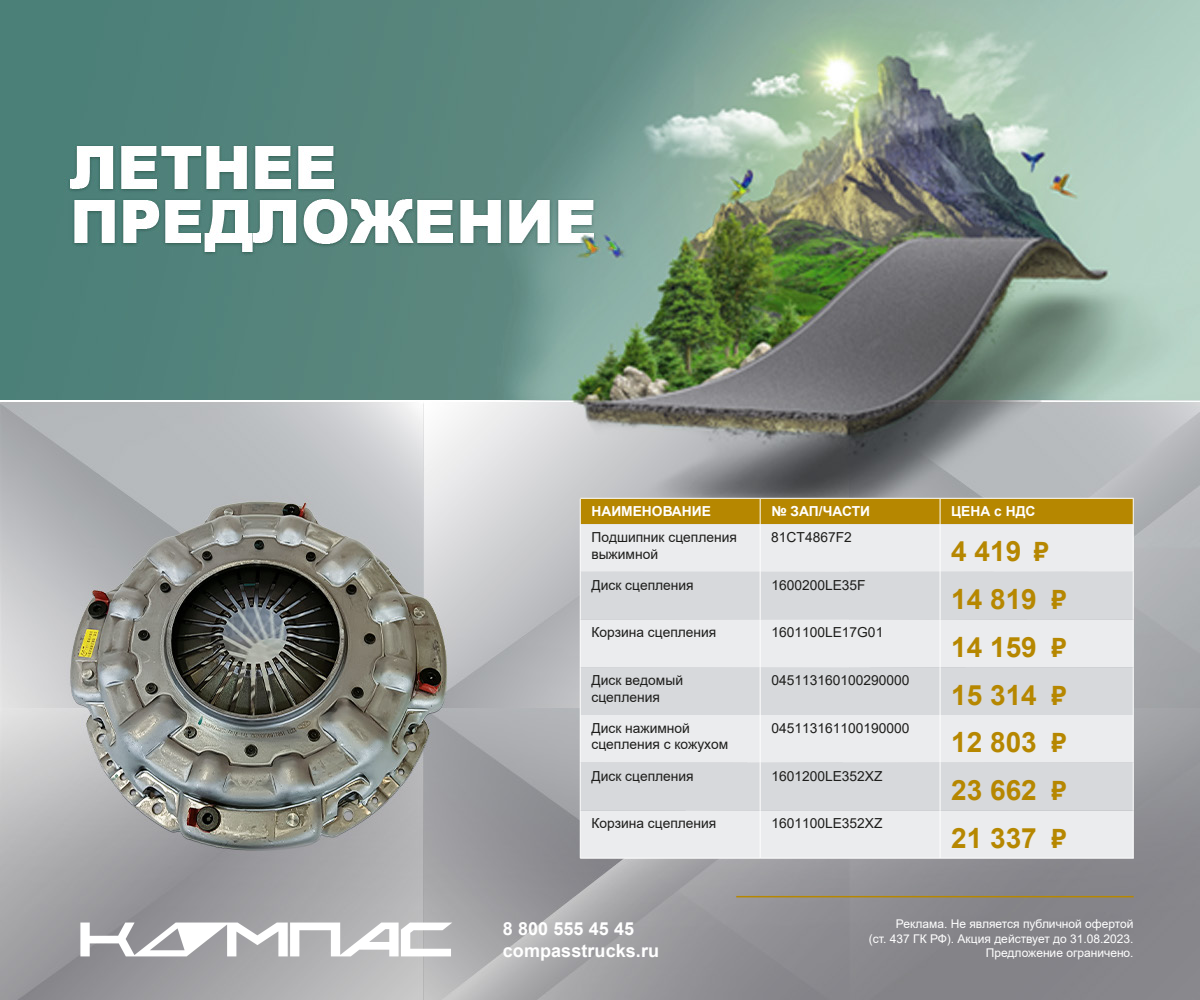
<style>
.page{position:relative;width:1200px;height:1000px;background:#fff}
.page>*{position:absolute;margin:0;border:0;box-sizing:border-box;transform-origin:0 0}
.t1{font:700 28px "Arial";color:#b68700}
.t2{font:700 18px/21.6px "Arial";letter-spacing:.005em;color:#fff}
.t3{font:13.8px/16.6px "Arial";color:#1d1d1b}
.t4{font:700 13.8px "Arial";color:#fff}
.t5{font:12px/14.4px "Arial";color:#fff;text-align:right}
.s1{font-size:26.6px}
</style>
<div class="page">
<img style="left:0;top:0;width:1200px;height:1000px">
<svg style="left:80px;top:923px;width:372px;height:33px"></svg>
<hr style="left:736px;top:896px;width:398px;height:1px;background:#b68700">
<div style="left:581px;top:524px;width:552px;height:334px;background:#ebecee"></div>
<svg style="left:581px;top:572px;width:552px;height:238px;background:#dee0e3"></svg>
<hr style="left:580px;top:524px;width:1px;height:48px;background:#fff">
<hr style="left:760px;top:524px;width:1px;height:48px;background:#fff">
<hr style="left:940px;top:524px;width:1px;height:48px;background:#fff">
<hr style="left:580px;top:572px;width:1px;height:48px;background:#fff">
<hr style="left:760px;top:572px;width:1px;height:48px;background:#fff">
<hr style="left:940px;top:572px;width:1px;height:48px;background:#fff">
<hr style="left:580px;top:620px;width:1px;height:47px;background:#fff">
<hr style="left:760px;top:620px;width:1px;height:47px;background:#fff">
<hr style="left:940px;top:620px;width:1px;height:47px;background:#fff">
<hr style="left:580px;top:667px;width:1px;height:48px;background:#fff">
<hr style="left:760px;top:667px;width:1px;height:48px;background:#fff">
<hr style="left:940px;top:667px;width:1px;height:48px;background:#fff">
<hr style="left:580px;top:715px;width:1px;height:48px;background:#fff">
<hr style="left:760px;top:715px;width:1px;height:48px;background:#fff">
<hr style="left:940px;top:715px;width:1px;height:48px;background:#fff">
<hr style="left:580px;top:763px;width:1px;height:47px;background:#fff">
<hr style="left:760px;top:763px;width:1px;height:47px;background:#fff">
<hr style="left:940px;top:763px;width:1px;height:47px;background:#fff">
<hr style="left:580px;top:810px;width:1px;height:48px;background:#fff">
<hr style="left:760px;top:810px;width:1px;height:48px;background:#fff">
<hr style="left:940px;top:810px;width:1px;height:48px;background:#fff">
<div style="left:580px;top:498px;width:554px;height:26px;background:#b68700"></div>
<hr style="left:1133px;top:524px;width:1px;height:48px;background:#fff">
<hr style="left:1133px;top:572px;width:1px;height:48px;background:#fff">
<hr style="left:1133px;top:620px;width:1px;height:47px;background:#fff">
<hr style="left:1133px;top:667px;width:1px;height:48px;background:#fff">
<hr style="left:1133px;top:715px;width:1px;height:48px;background:#fff">
<hr style="left:1133px;top:763px;width:1px;height:47px;background:#fff">
<hr style="left:1133px;top:810px;width:1px;height:48px;background:#fff">
<hr style="left:580px;top:858px;width:180px;height:1px;background:#fff">
<hr style="left:760px;top:858px;width:180px;height:1px;background:#fff">
<hr style="left:940px;top:858px;width:194px;height:1px;background:#fff">
<p class="t4" style="left:591px;top:502px;width:121px">НАИМЕНОВАНИЕ</p>
<p class="t4" style="left:771px;top:502px;width:100px">№ ЗАП/ЧАСТИ</p>
<p class="t4" style="left:951px;top:502px;width:86px">ЦЕНА с НДС</p>
<p class="t3" style="left:591px;top:529px;width:147px">Подшипник сцепления выжимной</p>
<p class="t3" style="left:771px;top:529px;width:82px">81CT4867F2</p>
<h1 class="t1" style="left:951px;top:532px;width:99px">4 419 <span class="s1">₽</span></h1>
<p class="t3" style="left:591px;top:577px;width:104px">Диск сцепления</p>
<p class="t3" style="left:771px;top:577px;width:96px">1600200LE35F</p>
<p class="t3" style="left:591px;top:624px;width:127px">Корзина сцепления</p>
<p class="t3" style="left:771px;top:624px;width:113px">1601100LE17G01</p>
<p class="t3" style="left:591px;top:672px;width:93px">Диск ведомый сцепления</p>
<p class="t3" style="left:771px;top:672px;width:140px">045113160100290000</p>
<p class="t3" style="left:591px;top:720px;width:138px">Диск нажимной сцепления с кожухом</p>
<p class="t3" style="left:771px;top:720px;width:140px">045113161100190000</p>
<p class="t3" style="left:591px;top:767px;width:104px">Диск сцепления</p>
<p class="t3" style="left:771px;top:767px;width:113px">1601200LE352XZ</p>
<p class="t3" style="left:591px;top:815px;width:127px">Корзина сцепления</p>
<p class="t3" style="left:771px;top:815px;width:113px">1601100LE352XZ</p>
<h1 class="t1" style="left:951px;top:580px;width:117px">14 819 <span class="s1">₽</span></h1>
<h1 class="t1" style="left:951px;top:627px;width:117px">14 159 <span class="s1">₽</span></h1>
<h1 class="t1" style="left:951px;top:675px;width:117px">15 314 <span class="s1">₽</span></h1>
<h1 class="t1" style="left:951px;top:723px;width:117px">12 803 <span class="s1">₽</span></h1>
<h1 class="t1" style="left:951px;top:770px;width:117px">23 662 <span class="s1">₽</span></h1>
<h1 class="t1" style="left:951px;top:818px;width:117px">21 337 <span class="s1">₽</span></h1>
<h2 class="t2" style="left:503px;top:918px;width:158px">8 800 555 45 45 compasstrucks.ru</h2>
<p class="t5" style="left:869px;top:917px;width:266px">Реклама. Не является публичной офертой<br>(ст. 437 ГК РФ). Акция действует до 31.08.2023.<br>Предложение ограничено.</p>
</div>
